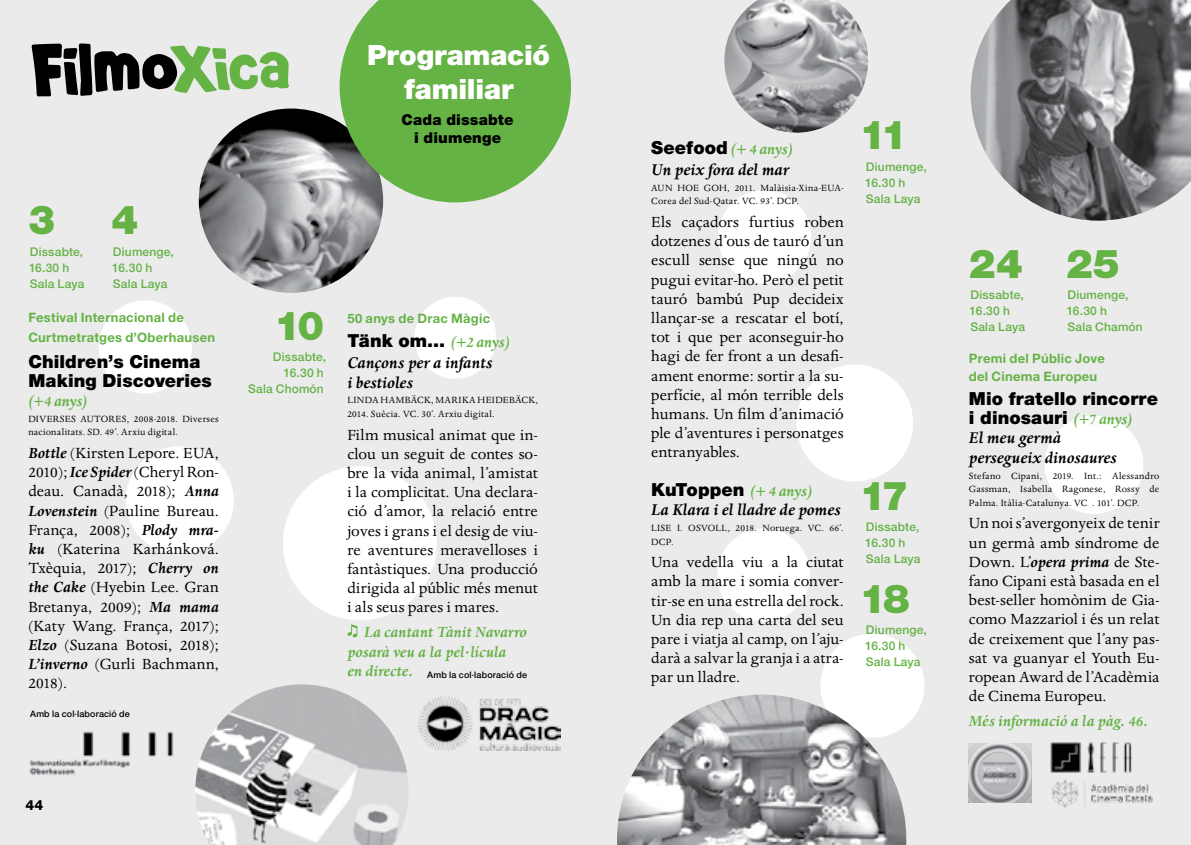
<style>
.page{position:relative;width:1191px;height:845px;background:#ebebec}
.page>*{position:absolute;margin:0;border:0;box-sizing:border-box;transform-origin:0 0}
.t1{font:900 40px "Helvetica Neue LT";letter-spacing:-.08em;color:#65b245}
.t2{font:900 28px/34px "Helvetica Neue LT";letter-spacing:-.005em;color:#fff;text-align:center}
.t3{font:900 18px/19.2px "Helvetica Neue LT";letter-spacing:.005em;color:#000}
.t4{font:italic 700 18px/19.2px "Dante";color:#000}
.t5{font:17px/19.2px "Dante";letter-spacing:.005em;color:#000;text-align:justify}
.t6{font:italic 700 17px/19.2px "Dante";letter-spacing:-.005em;color:#65b245}
.t7{font:900 15px/18.2px "Helvetica Neue LT";letter-spacing:.01em;color:#000;text-align:center}
.t8{font:800 14px "Helvetica Neue LT";color:#000}
.t9{font:700 13px/19.2px "Helvetica Neue LT";letter-spacing:.02em;color:#65b245}
.t10{font:500 12px/16px "Helvetica Neue LT";letter-spacing:.015em;color:#65b245}
.t11{font:10.4px/13.6px "Dante";letter-spacing:.025em;color:#000}
.t12{font:500 9px "Helvetica Neue LT";letter-spacing:.015em;color:#000}
.s1{font-weight:700;font-style:italic}
.s2{font-family:"Dante";font-weight:700;font-style:italic;font-size:17px;color:#65b245}
.s3{font-family:"Helvetica Neue LT";font-weight:900;font-style:normal;font-size:18px;color:#000}
</style>
<div class="page">
<div style="left:99px;top:300px;width:93px;height:93px;background:#fff;border-radius:50%"></div>
<div style="left:414px;top:297px;width:82px;height:82px;background:#fff;border-radius:50%"></div>
<img style="left:199px;top:108px;width:184px;height:185px;border-radius:92px">
<div style="left:796px;top:364px;width:117px;height:117px;background:#fff;border-radius:50%"></div>
<img style="left:195px;top:684px;width:213px;height:161px">
<div style="left:820px;top:633px;width:104px;height:104px;background:#fff;border-radius:50%"></div>
<img style="left:724px;top:0;width:144px;height:133px">
<img style="left:617px;top:694px;width:289px;height:151px">
<div style="left:1044px;top:415px;width:99px;height:99px;background:#fff;border-radius:50%"></div>
<div style="left:283px;top:466px;width:154px;height:154px;background:#fff;border-radius:50%"></div>
<div style="left:126px;top:446px;width:108px;height:108px;background:#fff;border-radius:50%"></div>
<div style="left:718px;top:190px;width:93px;height:93px;background:#fff;border-radius:50%"></div>
<div style="left:717px;top:528px;width:93px;height:93px;background:#fff;border-radius:50%"></div>
<svg style="left:347px;top:624px;width:10px;height:13px"></svg>
<svg style="left:340px;top:0;width:231px;height:202px;background:#75b55b"></svg>
<img style="left:970px;top:0;width:221px;height:221px">
<svg style="left:31px;top:44px;width:258px;height:52px"></svg>
<img style="left:29px;top:731px;width:145px;height:44px">
<img style="left:419px;top:696px;width:141px;height:54px">
<img style="left:969px;top:744px;width:62px;height:58px">
<img style="left:1050px;top:742px;width:82px;height:31px">
<img style="left:1051px;top:779px;width:102px;height:29px">
<h1 class="t1" style="left:28px;top:196px;width:28px">3</h1>
<p class="t10" style="left:29px;top:243px;width:57px">Dissabte,<br>16.30 h<br>Sala Laya</p>
<h1 class="t1" style="left:112px;top:196px;width:28px">4</h1>
<p class="t10" style="left:112px;top:243px;width:63px">Diumenge,<br>16.30 h<br>Sala Laya</p>
<p class="t9" style="left:28px;top:308px;width:188px">Festival Internacional de<br>Curtmetratges d’Oberhausen</p>
<p class="t3" style="left:28px;top:351px;width:185px">Children’s Cinema<br>Making Discoveries</p>
<p class="t6" style="left:28px;top:391px;width:61px">(+4 anys)</p>
<p class="t11" style="left:28px;top:412px;width:192px">DIVERSES AUTORES, 2008-2018. Diverses nacionalitats. SD. 49’. Arxiu digital.</p>
<p class="t5" style="left:28px;top:444px;width:192px"><span class="s1">Bottle</span> (Kirsten Lepore. EUA, 2010); <span class="s1">Ice Spider</span> (Cheryl Ron&shy;deau. Canadà, 2018); <span class="s1">Anna Lovenstein</span> (Pauline Bureau.<br>França, 2008); <span class="s1">Plody mra&shy;ku</span> (Katerina Karhánková.<br>Txèquia, 2017); <span class="s1">Cherry on the Cake</span> (Hyebin Lee. Gran Bretanya, 2009); <span class="s1">Ma mama </span>(Katy Wang. França, 2017); <span class="s1">Elzo</span> (Suzana Botosi, 2018); <span class="s1">L’inverno</span> (Gurli Bachmann, 2018).</p>
<p class="t12" style="left:30px;top:708px;width:101px">Amb la col·laboració de</p>
<h2 class="t2" style="left:367px;top:38px;width:184px">Programació familiar</h2>
<p class="t7" style="left:401px;top:110px;width:114px">Cada dissabte i diumenge</p>
<h1 class="t1" style="left:274px;top:301px;width:51px">10</h1>
<p class="t10" style="left:248px;top:349px;width:80px;text-align:right">Dissabte,<br>16.30 h<br>Sala Chomón</p>
<p class="t9" style="left:347px;top:308px;width:144px">50 anys de Drac Màgic</p>
<p class="t3" style="left:347px;top:331px;width:164px">Tänk om... <span class="s2">(+2 anys)</span></p>
<p class="t4" style="left:347px;top:353px;width:146px">Cançons per a infants i bestioles</p>
<p class="t11" style="left:347px;top:394px;width:192px">LINDA HAMBÄCK, MARIKA HEIDEBÄCK,<br>2014. Suècia. VC. 30’. Arxiu digital.</p>
<p class="t5" style="left:347px;top:425px;width:192px">Film musical animat que in&shy;clou un seguit de contes so&shy;bre la vida animal, l’amistat i la complicitat. Una declara&shy;ció d’amor, la relació entre joves i grans i el desig de viu&shy;re aventures meravelloses i fantàstiques. Una producció dirigida al públic més menut i als seus pares i mares.</p>
<p class="t6" style="left:347px;top:623px;width:181px;text-indent:17px">La cantant Tànit Navarro posarà veu a la pel·lícula<br>en directe.</p>
<p class="t12" style="left:427px;top:669px;width:101px">Amb la col·laboració de</p>
<p class="t8" style="left:26px;top:796px;width:19px">44</p>
<p class="t6" style="left:651px;top:139px;width:143px"><span class="s3">Seefood</span> (+ 4 anys)</p>
<p class="t4" style="left:651px;top:160px;width:139px">Un peix fora del mar</p>
<p class="t11" style="left:651px;top:181px;width:194px">AUN HOE GOH, 2011. Malàisia-Xina-EUA-<br>Corea del Sud-Qatar. VC. 93’. DCP.</p>
<p class="t5" style="left:651px;top:213px;width:194px">Els caçadors furtius roben dotzenes d’ous de tauró d’un escull sense que ningú no pugui evitar-ho. Però el petit tauró bambú Pup decideix llançar-se a rescatar el botí, tot i que per aconseguir-ho hagi de fer front a un desafi&shy;ament enorme: sortir a la su&shy;perfície, al món terrible dels humans. Un film d’animació ple d’aventures i personatges entranyables.</p>
<p class="t3" style="left:651px;top:480px;width:162px">KuToppen <span class="s2">(+ 4 anys)</span></p>
<p class="t4" style="left:651px;top:500px;width:191px">La Klara i el lladre de pomes</p>
<p class="t11" style="left:651px;top:521px;width:194px">LISE I. OSVOLL, 2018. Noruega. VC. 66’.<br>DCP.</p>
<p class="t5" style="left:651px;top:553px;width:194px">Una vedella viu a la ciutat amb la mare i somia conver&shy;tir-se en una estrella del rock.<br>Un dia rep una carta del seu pare i viatja al camp, on l’aju&shy;darà a salvar la granja i a atra&shy;par un lladre.</p>
<h1 class="t1" style="left:859px;top:111px;width:50px">11</h1>
<p class="t10" style="left:865px;top:158px;width:63px">Diumenge,<br>16.30 h<br>Sala Laya</p>
<h1 class="t1" style="left:859px;top:471px;width:51px">17</h1>
<p class="t10" style="left:865px;top:519px;width:57px">Dissabte,<br>16.30 h<br>Sala Laya</p>
<h1 class="t1" style="left:859px;top:574px;width:52px">18</h1>
<p class="t10" style="left:865px;top:622px;width:63px">Diumenge,<br>16.30 h<br>Sala Laya</p>
<h1 class="t1" style="left:969px;top:239px;width:55px">24</h1>
<p class="t10" style="left:969px;top:287px;width:57px">Dissabte,<br>16.30 h<br>Sala Laya</p>
<h1 class="t1" style="left:1066px;top:239px;width:55px">25</h1>
<p class="t10" style="left:1066px;top:287px;width:78px">Diumenge,<br>16.30 h<br>Sala Chamón</p>
<p class="t9" style="left:969px;top:349px;width:137px;line-height:18px">Premi del Públic Jove del Cinema Europeu</p>
<p class="t3" style="left:969px;top:389px;width:191px">Mio fratello rincorre i dinosauri <span class="s2">(+7 anys)</span></p>
<p class="t4" style="left:969px;top:429px;width:149px">El meu germà persegueix dinosaures</p>
<p class="t11" style="left:969px;top:469px;width:192px;text-align:justify">Stefano Cipani, 2019. Int.: Alessandro Gassman, Isabella Ragonese, Rossy de Palma. Itàlia-Catalunya. VC . 101’. DCP.</p>
<p class="t5" style="left:969px;top:514px;width:192px">Un noi s’avergonyeix de tenir un germà amb síndrome de Down. L’<span class="s1">opera prima</span> de Ste&shy;fano Cipani està basada en el best-seller homònim de Gia&shy;como Mazzariol i és un relat de creixement que l’any pas&shy;sat va guanyar el Youth Eu&shy;ropean Award de l’Acadèmia de Cinema Europeu.</p>
<p class="t6" style="left:969px;top:711px;width:181px">Més informació a la pàg. 46.</p>
</div>
